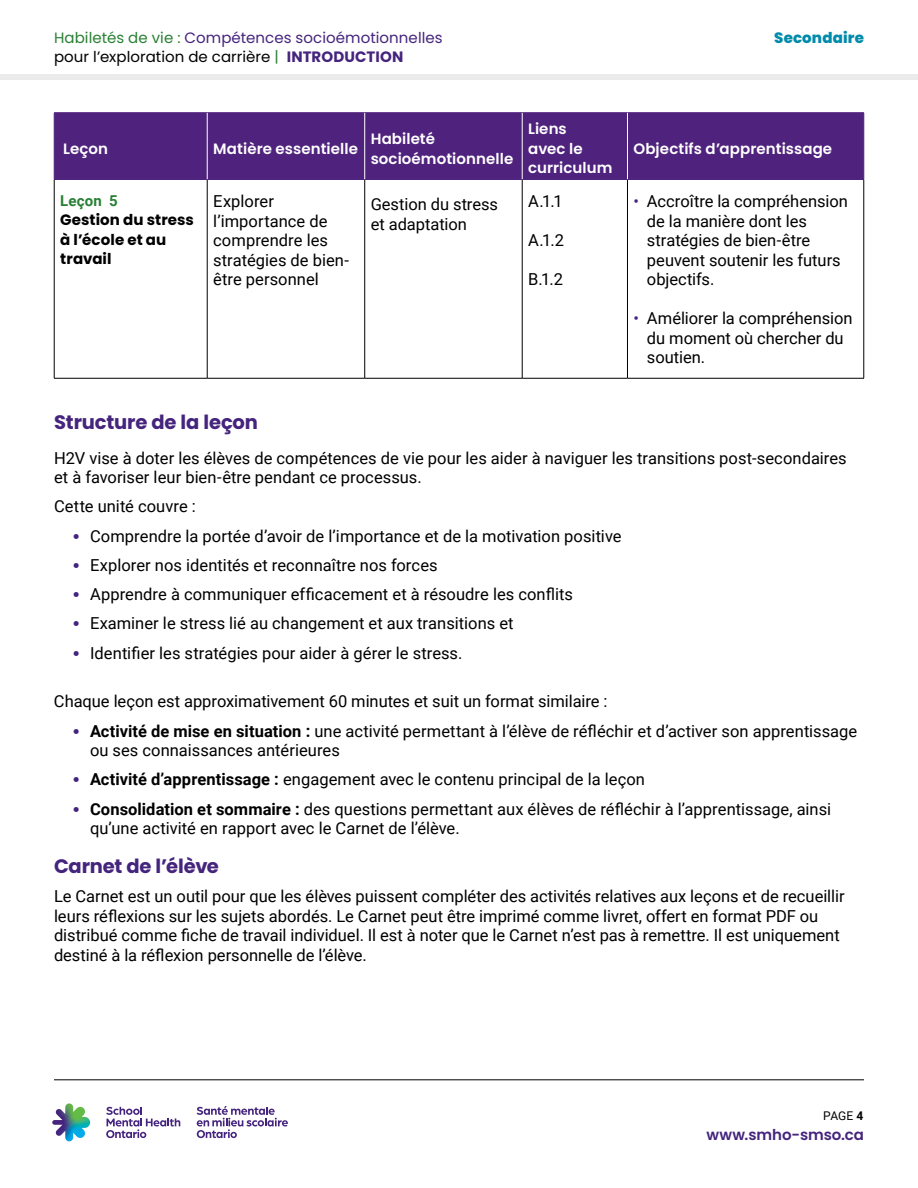
<style>
.page{position:relative;width:918px;height:1188px;background:#fff}
.page>*{position:absolute;margin:0;border:0;box-sizing:border-box;transform-origin:0 0}
.Text_for_Mood_Meter{font:700 19.5px "Poppins";letter-spacing:-.005em;color:#45247d}
.P_Body_Copy_black_11{font:700 19.5px "Poppins";letter-spacing:-.01em;color:#45247d}
.P_Body_Copy_black_11-2{font:16.5px/19.5px "Roboto";color:#000}
.Table_text_9_11{font:16.5px/19.5px "Roboto";letter-spacing:.005em;color:#000}
.P_Body_Copy_black_11-3{font:600 15px/19.5px "Poppins";letter-spacing:.005em;color:#fff}
.t1{font:15px/19.5px "Poppins";letter-spacing:.005em;color:#45247d}
.Table_Hed_1{font:700 15px/19.5px "Poppins";letter-spacing:.005em;color:#000}
.t2{font:600 15px "Poppins";letter-spacing:-.005em;color:#45247d}
.t3{font:800 15px "Poppins";letter-spacing:.01em;color:#008bab}
.Table_Lesson_green{font:700 15px "Roboto";letter-spacing:.01em;color:#287f34}
.t4{font:12px "Roboto";color:#000}
.s1{color:#298033}
.s2{color:#000}
.s3{font-weight:700}
.s4{color:#45247d}
.s5{font-family:"Poppins";font-weight:700;color:#45247d}
</style>
<div class="page">
<div style="left:55px;top:113px;width:809px;height:66px;background:#4f227d"></div>
<hr style="left:54px;top:112px;width:153px;height:1px;background:#4f227d">
<hr style="left:54px;top:113px;width:1px;height:66px;background:#4f227d">
<hr style="left:207px;top:112px;width:158px;height:1px;background:#4f227d">
<hr style="left:365px;top:112px;width:157px;height:1px;background:#4f227d">
<hr style="left:522px;top:112px;width:105px;height:1px;background:#4f227d">
<hr style="left:627px;top:112px;width:237px;height:1px;background:#4f227d">
<hr style="left:864px;top:113px;width:1px;height:66px;background:#4f227d">
<hr style="left:54px;top:179px;width:153px;height:1px;background:#4f227d">
<hr style="left:207px;top:179px;width:158px;height:1px;background:#4f227d">
<hr style="left:365px;top:179px;width:157px;height:1px;background:#4f227d">
<hr style="left:522px;top:179px;width:105px;height:1px;background:#4f227d">
<hr style="left:627px;top:179px;width:237px;height:1px;background:#4f227d">
<hr style="left:207px;top:113px;width:1px;height:66px;background:#fff">
<hr style="left:364px;top:113px;width:1px;height:66px;background:#fff">
<hr style="left:522px;top:113px;width:1px;height:66px;background:#fff">
<hr style="left:627px;top:113px;width:1px;height:66px;background:#fff">
<hr style="left:54px;top:180px;width:1px;height:198px;background:#000">
<hr style="left:207px;top:180px;width:1px;height:198px;background:#000">
<hr style="left:364px;top:180px;width:1px;height:198px;background:#000">
<hr style="left:522px;top:180px;width:1px;height:198px;background:#000">
<hr style="left:627px;top:180px;width:1px;height:198px;background:#000">
<hr style="left:864px;top:180px;width:1px;height:198px;background:#000">
<hr style="left:54px;top:378px;width:153px;height:1px;background:#000">
<hr style="left:207px;top:378px;width:158px;height:1px;background:#000">
<hr style="left:365px;top:378px;width:157px;height:1px;background:#000">
<hr style="left:522px;top:378px;width:105px;height:1px;background:#000">
<hr style="left:627px;top:378px;width:237px;height:1px;background:#000">
<div style="left:0;top:74px;width:918px;height:5px;background:#ebebec"></div>
<hr style="left:54px;top:1080px;width:810px;height:1px;background:#000">
<svg style="left:52px;top:1103px;width:38px;height:38px"></svg>
<svg style="left:197px;top:1106px;width:91px;height:32px"></svg>
<svg style="left:106px;top:1107px;width:74px;height:31px"></svg>
<p class="t1" style="left:54px;top:28px;width:390px"><span class="s1">Habiletés de vie :</span> Compétences socioémotionnelles <span class="s2">pour l’exploration de carrière</span> <span class="s1">|</span> <span class="s3">INTRODUCTION</span></p>
<p class="t3" style="left:774px;top:29px;width:91px">Secondaire</p>
<p class="P_Body_Copy_black_11-3" style="left:63px;top:139px;width:46px">Leçon</p>
<p class="P_Body_Copy_black_11-3" style="left:213px;top:139px;width:146px">Matière essentielle</p>
<p class="P_Body_Copy_black_11-3" style="left:371px;top:129px;width:144px">Habileté socioémotionnelle</p>
<p class="P_Body_Copy_black_11-3" style="left:528px;top:120px;width:86px">Liens<br>avec le curriculum</p>
<p class="Table_Lesson_green" style="left:60px;top:190px;width:59px">Leçon 5</p>
<p class="Table_Hed_1" style="left:60px;top:210px;width:135px">Gestion du stress à l’école et au travail</p>
<p class="Table_text_9_11" style="left:213px;top:191px;width:137px">Explorer l’importance de comprendre les stratégies de bien&shy;être personnel</p>
<p class="P_Body_Copy_black_11-2" style="left:371px;top:194px;width:129px">Gestion du stress et adaptation</p>
<p class="Table_text_9_11" style="left:528px;top:191px;width:36px">A.1.1</p>
<p class="Table_text_9_11" style="left:528px;top:230px;width:37px">A.1.2</p>
<p class="Table_text_9_11" style="left:528px;top:269px;width:36px">B.1.2</p>
<p class="P_Body_Copy_black_11-3" style="left:633px;top:139px;width:200px">Objectifs d’apprentissage</p>
<p class="P_Body_Copy_black_11-2" style="left:647px;top:191px;width:202px;text-indent:-14px"><span class="s4">•</span> Accroître la compréhension de la manière dont les stratégies de bien-être peuvent soutenir les futurs objectifs.</p>
<p class="P_Body_Copy_black_11-2" style="left:647px;top:308px;width:207px;text-indent:-14px"><span class="s4">•</span> Améliorer la compréhension du moment où chercher du soutien.</p>
<p class="Text_for_Mood_Meter" style="left:54px;top:411px;width:206px">Structure de la leçon</p>
<p class="P_Body_Copy_black_11-2" style="left:54px;top:447px;width:794px">H2V vise à doter les élèves de compétences de vie pour les aider à naviguer les transitions post-secondaires et à favoriser leur bien-être pendant ce processus.</p>
<p class="P_Body_Copy_black_11-2" style="left:54px;top:496px;width:143px">Cette unité couvre :</p>
<p class="P_Body_Copy_black_11-2" style="left:72px;top:525px;width:551px"><span class="s5">•</span> Comprendre la portée d’avoir de l’importance et de la motivation positive</p>
<p class="P_Body_Copy_black_11-2" style="left:72px;top:555px;width:367px"><span class="s5">•</span> Explorer nos identités et reconnaître nos forces</p>
<p class="P_Body_Copy_black_11-2" style="left:72px;top:584px;width:503px"><span class="s5">•</span> Apprendre à communiquer efficacement et à résoudre les conflits</p>
<p class="P_Body_Copy_black_11-2" style="left:72px;top:613px;width:443px"><span class="s5">•</span> Examiner le stress lié au changement et aux transitions et</p>
<p class="P_Body_Copy_black_11-2" style="left:72px;top:642px;width:392px"><span class="s5">•</span> Identifier les stratégies pour aider à gérer le stress.</p>
<p class="P_Body_Copy_black_11-2" style="left:54px;top:691px;width:555px">Chaque leçon est approximativement 60 minutes et suit un format similaire :</p>
<p class="P_Body_Copy_black_11-2" style="left:90px;top:720px;width:769px;text-indent:-18px"><span class="s5">•</span> <span class="s3">Activité de mise en situation :</span> une activité permettant à l’élève de réfléchir et d’activer son apprentissage ou ses connaissances antérieures</p>
<p class="P_Body_Copy_black_11-2" style="left:72px;top:769px;width:575px"><span class="s5">•</span> <span class="s3">Activité d’apprentissage :</span> engagement avec le contenu principal de la leçon</p>
<p class="P_Body_Copy_black_11-2" style="left:90px;top:798px;width:743px;text-indent:-18px"><span class="s5">•</span> <span class="s3">Consolidation et sommaire :</span> des questions permettant aux élèves de réfléchir à l’apprentissage, ainsi qu’une activité en rapport avec le Carnet de l’élève.</p>
<p class="P_Body_Copy_black_11" style="left:54px;top:855px;width:166px">Carnet de l’élève</p>
<p class="P_Body_Copy_black_11-2" style="left:54px;top:886px;width:792px">Le Carnet est un outil pour que les élèves puissent compléter des activités relatives aux leçons et de recueillir leurs réflexions sur les sujets abordés. Le Carnet peut être imprimé comme livret, offert en format PDF ou distribué comme fiche de travail individuel. Il est à noter que le Carnet n’est pas à remettre. Il est uniquement destiné à la réflexion personnelle de l’élève.</p>
<p class="t4" style="left:823px;top:1107px;width:42px">PAGE <span class="s3">4</span></p>
<p class="t2" style="left:706px;top:1126px;width:159px">www.smho-smso.ca</p>
</div>
